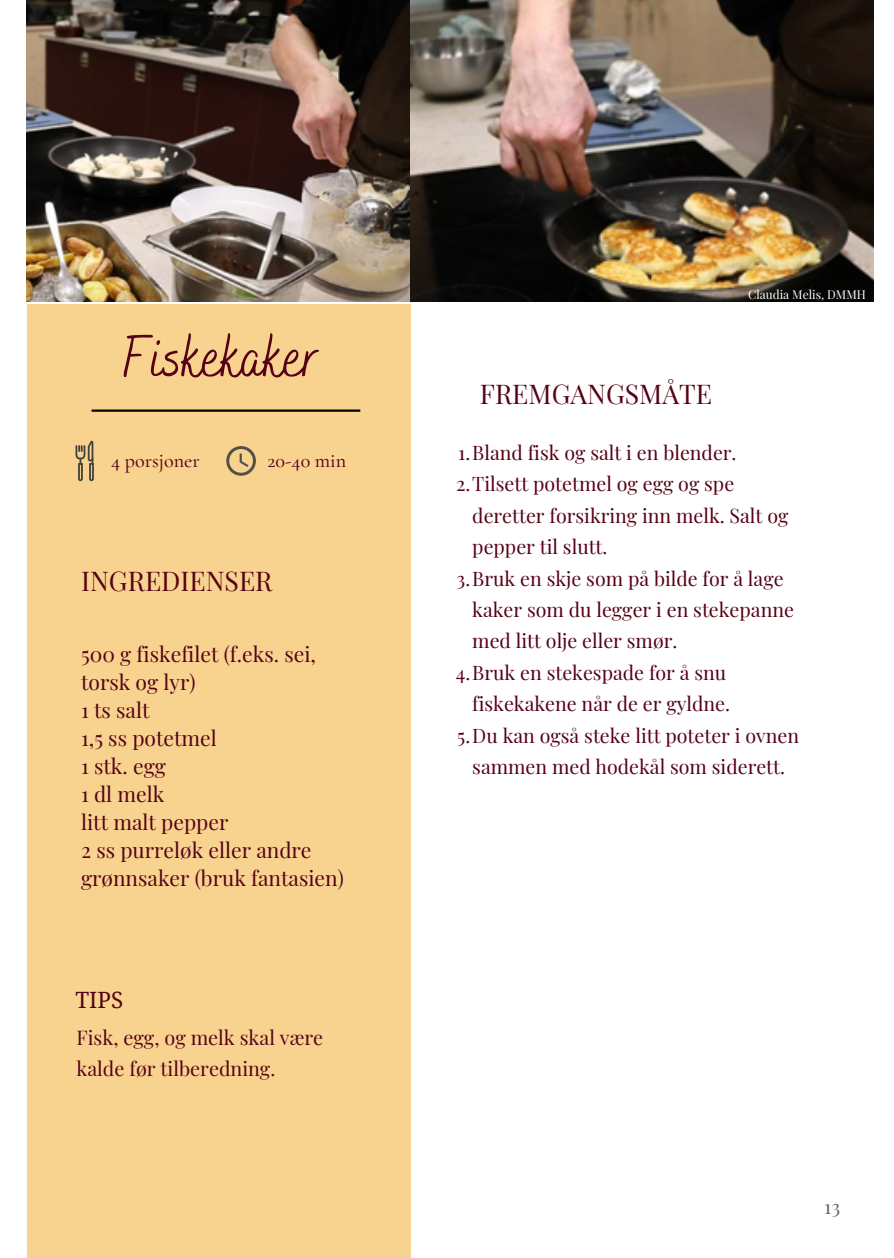
<style>
.page{position:relative;width:894px;height:1258px;background:#fff}
.page>*{position:absolute;margin:0;border:0;box-sizing:border-box;transform-origin:0 0}
.t1{font:57.3px "Bakerie Smooth";color:#560216}
.t2{font:26.7px "Playfair Display";color:#560216}
.t3{font:22.5px "Droid Serif";color:#560216}
.t4{font:21px/27.9px "Playfair Display";color:#560216}
.t5{font:500 20.1px "Cormorant Garamond";color:#560216}
.t6{font:19.8px/31.2px "Playfair Display";color:#560216}
.t7{font:19.5px/31.5px "Playfair Display";color:#560216}
.t8{font:19.5px "Playfair Display";color:#696767}
.t9{font:12px "Playfair Display";color:#fff}
</style>
<div class="page">
<img style="left:27px;top:0;width:846px;height:302px">
<div style="left:27px;top:304px;width:383px;height:954px;background:#f8d38f"></div>
<hr style="left:92px;top:409px;width:268px;height:3px;background:#000">
<svg style="left:226px;top:446px;width:30px;height:30px"></svg>
<svg style="left:75px;top:441px;width:19px;height:40px"></svg>
<h4 class="t1" style="left:122px;top:324px;width:199px">Fiskekaker</h4>
<h6 class="t5" style="left:111px;top:448px;width:90px">4 porsjoner</h6>
<p class="t5" style="left:267px;top:448px;width:80px">20-40 min</p>
<p class="t2" style="left:81px;top:562px;width:193px">INGREDIENSER</p>
<h2 class="t4" style="left:81px;top:639px;width:264px">500 g fiskefilet (f.eks. sei, torsk og lyr)<br>1 ts salt<br>1,5 ss potetmel<br>1 stk. egg<br>1 dl melk<br>litt malt pepper<br>2 ss purreløk eller andre grønnsaker (bruk fantasien)</h2>
<h2 class="t3" style="left:75px;top:987px;width:49px">TIPS</h2>
<p class="t6" style="left:77px;top:1021px;width:248px">Fisk, egg, og melk skal være kalde før tilberedning.</p>
<p class="t9" style="left:747px;top:286px;width:119px">Claudia Melis, DMMH</p>
<p class="t2" style="left:479px;top:375px;width:234px">FREMGANGSMÅTE</p>
<p class="t7" style="left:458px;top:436px;width:280px">1.Bland fisk og salt i en blender.</p>
<h1 class="t7" style="left:472px;top:467px;width:317px;text-indent:-16px">2.Tilsett potetmel og egg og spe deretter forsikring inn melk. Salt og pepper til slutt.</h1>
<p class="t7" style="left:472px;top:562px;width:323px;text-indent:-16px">3.Bruk en skje som på bilde for å lage kaker som du legger i en stekepanne med litt olje eller smør.</p>
<p class="t7" style="left:455px;top:656px;width:276px;text-align:right">4.Bruk en stekespade for å snu fiskekakene når de er gyldne.</p>
<h5 class="t7" style="left:457px;top:719px;width:343px;text-align:center">5.Du kan også steke litt poteter i ovnen sammen med hodekål som siderett.</h5>
<h3 class="t8" style="left:824px;top:1193px;width:18px">13</h3>
</div>
